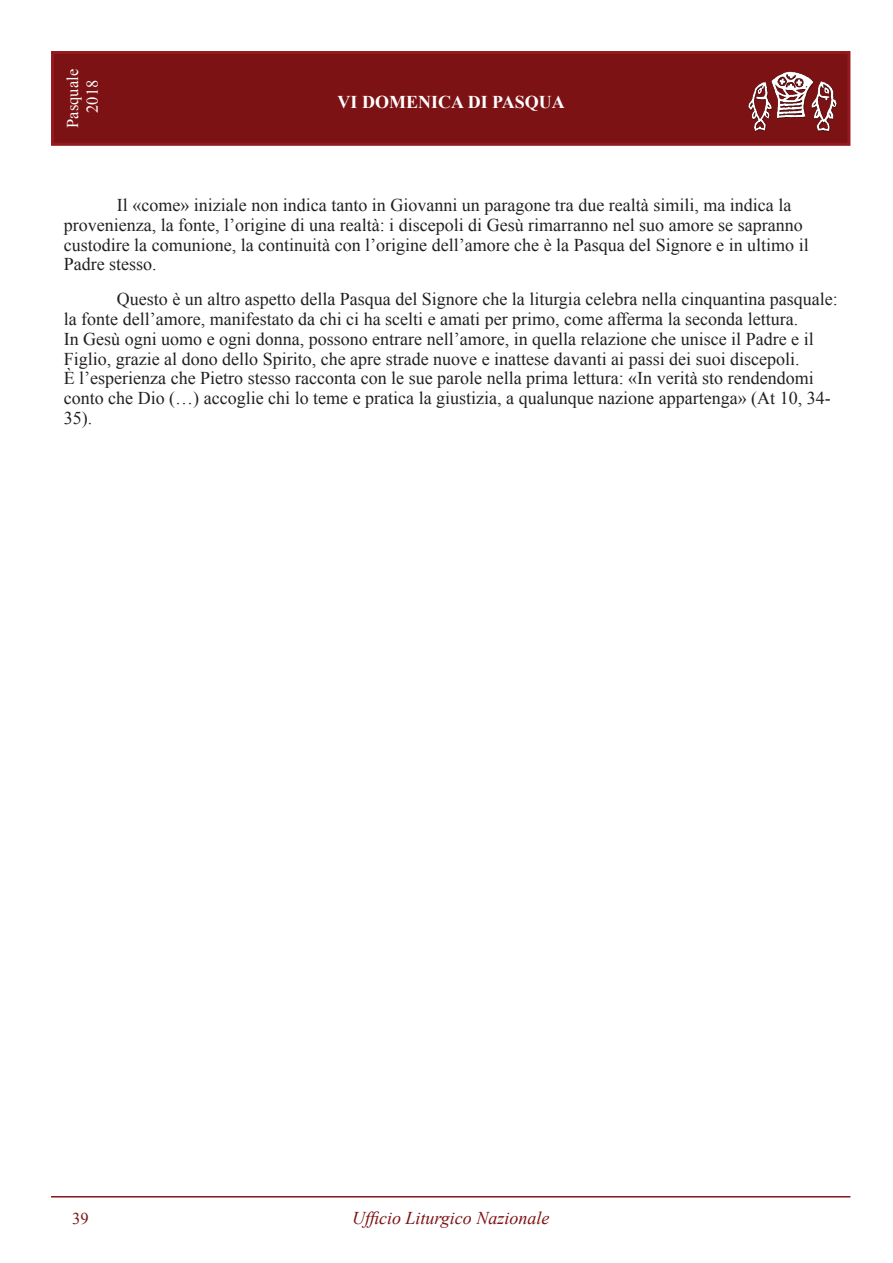
<style>
.page{position:relative;width:893px;height:1263px;background:#fff}
.page>*{position:absolute;margin:0;border:0;box-sizing:border-box;transform-origin:0 0}
.t1{font:18px/19.8px "Times New Roman";color:#231f20}
.t2{font:italic 18px "Times New Roman";color:#7c1214}
.t3{font:700 18px "Times New Roman";color:#fff}
.t4{font:16.5px/19.8px "Times New Roman";color:#fff;text-align:center}
.t5{font:16.5px "Times New Roman";color:#7c1214}
</style>
<div class="page">
<div style="left:51px;top:51px;width:799px;height:95px;background:#7c1214;border:3px solid #93191c"></div>
<hr style="left:51px;top:1196px;width:799px;height:1px;background:#871518">
<img style="left:748px;top:71px;width:90px;height:61px">
<p class="t4" style="left:62px;top:128px;width:60px;rotate:-90deg">Pasquale<br>2018</p>
<p class="t3" style="left:338px;top:90px;width:229px">VI DOMENICA DI PASQUA</p>
<p class="t1" style="left:64px;top:195px;width:746px;text-indent:53px">Il «come» iniziale non indica tanto in Giovanni un paragone tra due realtà simili, ma indica la provenienza, la fonte, l’origine di una realtà: i discepoli di Gesù rimarranno nel suo amore se sapranno custodire la comunione, la continuità con l’origine dell’amore che è la Pasqua del Signore e in ultimo il Padre stesso.</p>
<p class="t1" style="left:64px;top:289px;width:776px;text-indent:53px">Questo è un altro aspetto della Pasqua del Signore che la liturgia celebra nella cinquantina pasquale: la fonte dell’amore, manifestato da chi ci ha scelti e amati per primo, come afferma la seconda lettura.<br>In Gesù ogni uomo e ogni donna, possono entrare nell’amore, in quella relazione che unisce il Padre e il Figlio, grazie al dono dello Spirito, che apre strade nuove e inattese davanti ai passi dei suoi discepoli.<br>È l’esperienza che Pietro stesso racconta con le sue parole nella prima lettura: «In verità sto rendendomi conto che Dio (…) accoglie chi lo teme e pratica la giustizia, a qualunque nazione appartenga» (At 10, 34- 35).</p>
<p class="t5" style="left:72px;top:1207px;width:18px">39</p>
<p class="t2" style="left:352px;top:1206px;width:199px">Ufficio Liturgico Nazionale</p>
</div>
